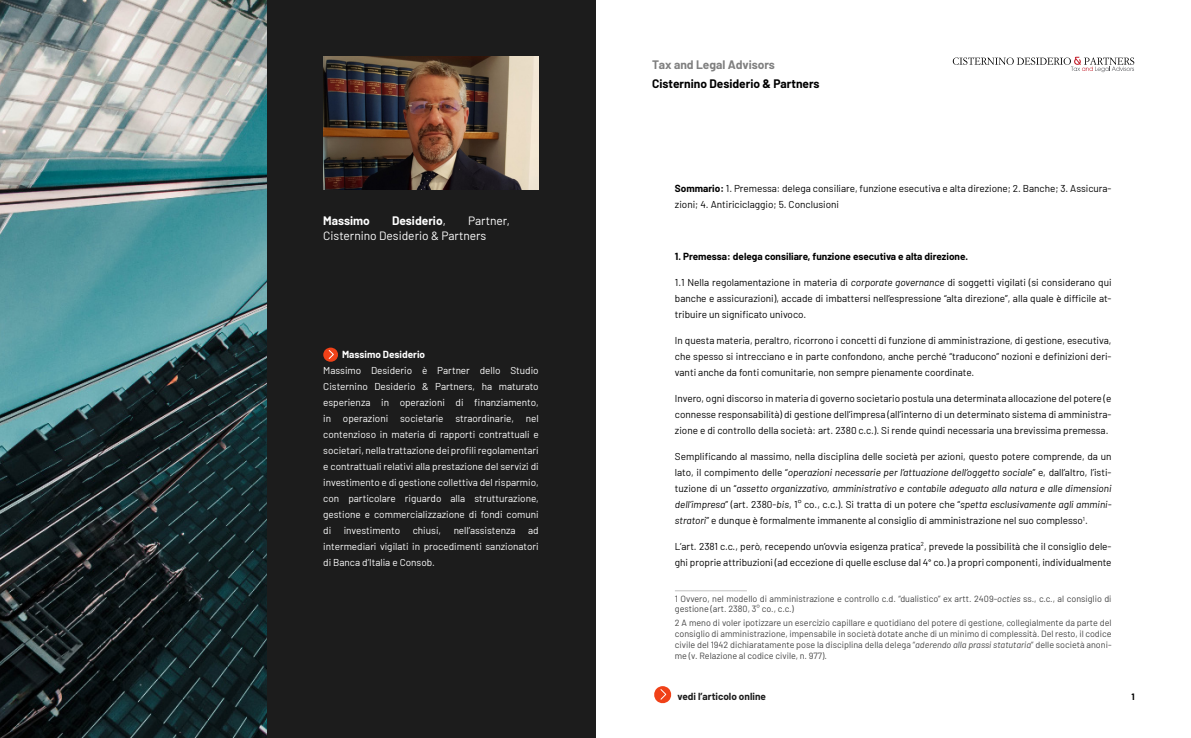
<style>
.page{position:relative;width:1191px;height:738px;background:#fff}
.page>*{position:absolute;margin:0;border:0;box-sizing:border-box;transform-origin:0 0}
.t1{font:12px/15px "Barlow";color:#fff}
.t2{font:700 12px "Barlow";color:#000}
.t3{font:700 12px "Barlow";color:#808080}
.t4{font:700 12px "Barlow";color:#fff}
.t5{font:10px/16px "Barlow";color:#000;text-align:justify}
.t6{font:10px/16px "Barlow";color:#fff;text-align:justify}
.t7{font:700 10px "Barlow";color:#000}
.t8{font:700 10px "Barlow";color:#1c1c1c}
.t9{font:700 10px "Barlow";color:#fff}
.t10{font:9px/10.8px "Barlow";color:#444}
.t11{font:700 9px "Barlow";color:#000}
.s1{font-weight:400}
.s2{font-weight:700}
.s3{font-style:italic}
.s4{font-family:"Calibri"}
</style>
<div class="page">
<svg style="left:654px;top:686px;width:18px;height:17px"></svg>
<svg style="left:952px;top:57px;width:182px;height:15px"></svg>
<img style="left:0;top:0;width:266px;height:737px">
<div style="left:266px;top:0;width:329px;height:737px;background:#1c1c1c"></div>
<img style="left:323px;top:57px;width:216px;height:132px">
<svg style="left:323px;top:347px;width:15px;height:15px"></svg>
<hr style="left:675px;top:590px;width:72px;height:1px;background:#c0c0c0">
<p class="t4" style="left:323px;top:211px;width:48px">Massimo</p>
<p class="t4" style="left:392px;top:211px;width:55px">Desiderio<span class="s1">,</span></p>
<p class="t1" style="left:323px;top:212px;width:188px;text-indent:145px">Partner,<br>Cisternino Desiderio &amp; Partners</p>
<p class="t9" style="left:342px;top:347px;width:85px">Massimo Desiderio</p>
<p class="t6" style="left:323px;top:361px;width:217px">Massimo Desiderio è Partner dello Studio Cisternino Desiderio &amp; Partners, ha maturato esperienza in operazioni di finanziamento, in operazioni societarie straordinarie, nel contenzioso in materia di rapporti contrattuali e societari, nella trattazione dei profili regolamentari e contrattuali relativi alla prestazione del servizi di investimento e di gestione collettiva del risparmio, con particolare riguardo alla strutturazione, gestione e commercializzazione di fondi comuni di investimento chiusi, nell’assistenza ad intermediari vigilati in procedimenti sanzionatori di Banca d’Italia e Consob.</p>
<p class="t3" style="left:652px;top:55px;width:124px">Tax and Legal Advisors</p>
<p class="t2" style="left:652px;top:75px;width:169px">Cisternino Desiderio &amp; Partners</p>
<p class="t5" style="left:675px;top:179px;width:438px"><span class="s2">Sommario:</span> 1. Premessa: delega consiliare, funzione esecutiva e alta direzione; 2. Banche; 3. Assicura&shy;zioni; 4. Antiriciclaggio; 5. Conclusioni</p>
<p class="t7" style="left:675px;top:248px;width:295px">1. Premessa: delega consiliare, funzione esecutiva e alta direzione.</p>
<p class="t5" style="left:675px;top:273px;width:438px">1.1 Nella regolamentazione in materia di <span class="s3">corporate governance</span> di soggetti vigilati (si considerano qui banche e assicurazioni), accade di imbattersi nell’espressione “alta direzione”, alla quale <span class="s4">è</span> difficile at&shy;tribuire un significato univoco.</p>
<p class="t5" style="left:675px;top:331px;width:438px">In questa materia, peraltro, ricorrono i concetti di funzione di amministrazione, di gestione, esecutiva, che spesso si intrecciano e in parte confondono, anche perché “traducono” nozioni e definizioni deri&shy;vanti anche da fonti comunitarie, non sempre pienamente coordinate.</p>
<p class="t5" style="left:675px;top:389px;width:438px">Invero, ogni discorso in materia di governo societario postula una determinata allocazione del potere (e connesse responsabilità) di gestione dell’impresa (all’interno di un determinato sistema di amministra&shy;zione e di controllo della società: art. 2380 c.c.). Si rende quindi necessaria una brevissima premessa.</p>
<p class="t5" style="left:675px;top:447px;width:438px">Semplificando al massimo, nella disciplina delle società per azioni, questo potere comprende, da un lato, il compimento delle “<span class="s3">operazioni necessarie per l’attuazione dell’oggetto sociale</span>” e, dall’altro, l’isti&shy;tuzione di un “<span class="s3">assetto organizzativo, amministrativo e contabile adeguato alla natura e alle dimensioni dell’impresa</span>” (art. 2380-<span class="s3">bis</span>, 1° co., c.c.). Si tratta di un potere che “<span class="s3">spetta esclusivamente agli ammini&shy;stratori</span>” e dunque <span class="s4">è</span> formalmente immanente al consiglio di amministrazione nel suo complesso<sup>1</sup>.</p>
<p class="t5" style="left:675px;top:537px;width:438px">L’art. 2381 c.c., però, recependo un’ovvia esigenza pratica<sup>2</sup>, prevede la possibilità che il consiglio dele&shy;ghi proprie attribuzioni (ad eccezione di quelle escluse dal 4<span class="s4">°</span> co.) a propri componenti, individualmente</p>
<p class="t10" style="left:675px;top:591px;width:438px">1 Ovvero, nel modello di amministrazione e controllo c.d. “dualistico” ex artt. 2409-<span class="s3">octies</span> ss., c.c., al consiglio di gestione (art. 2380, 3° co., c.c.)</p>
<p class="t10" style="left:675px;top:616px;width:438px;text-align:justify">2 A meno di voler ipotizzare un esercizio capillare e quotidiano del potere di gestione, collegialmente da parte del consiglio di amministrazione, impensabile in società dotate anche di un minimo di complessità. Del resto, il codice civile del 1942 dichiaratamente pose la disciplina della delega “<span class="s3">aderendo alla prassi statutaria</span>” delle società anoni&shy;me (v. Relazione al codice civile, n. 977).</p>
<p class="t8" style="left:677px;top:688px;width:90px">vedi l’articolo online</p>
<p class="t11" style="left:1131px;top:689px;width:5px">1</p>
</div>
